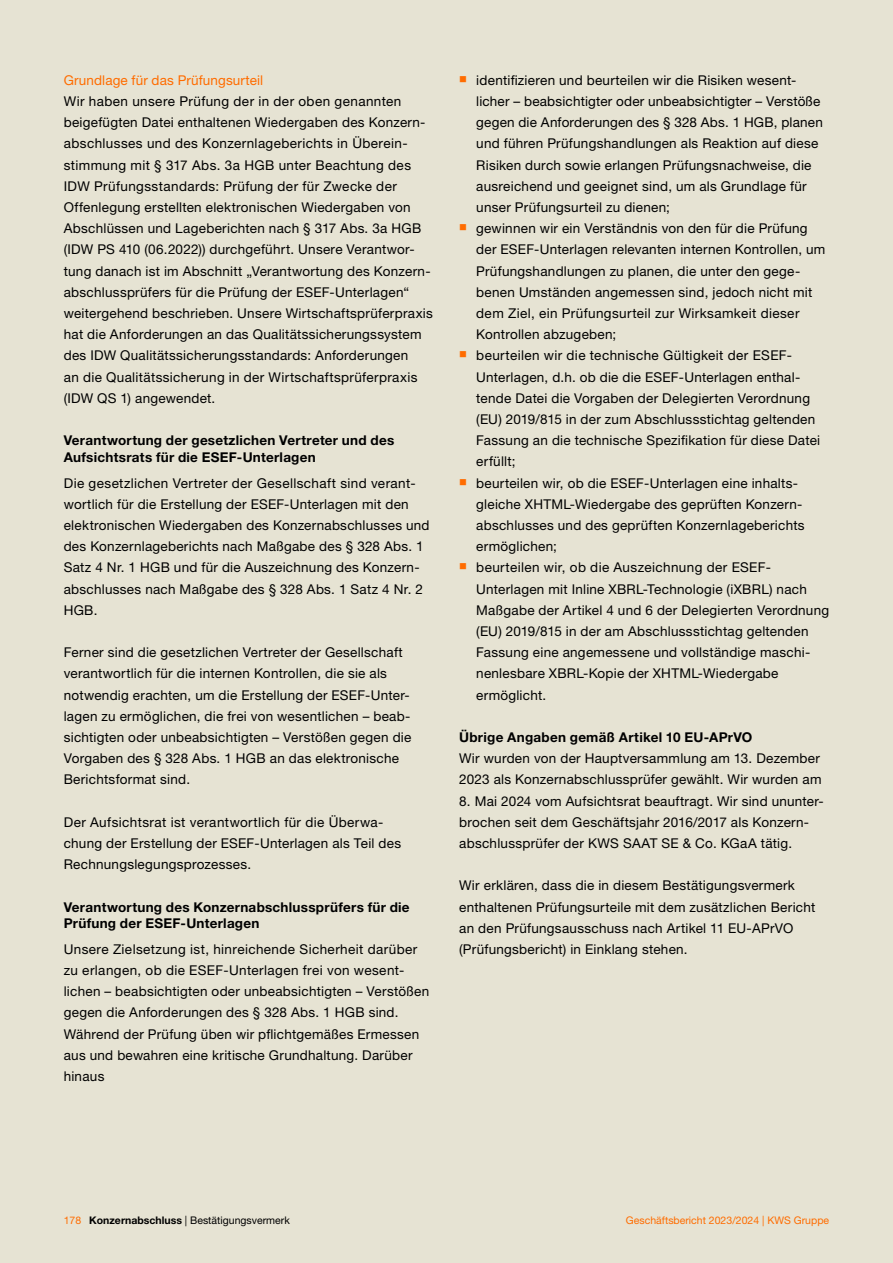
<style>
.page{position:relative;width:893px;height:1263px;background:#e6e3d3}
.page>*{position:absolute;margin:0;border:0;box-sizing:border-box;transform-origin:0 0}
.t1{font:13.5px/21.1px "Helvetica Neue LT Std";letter-spacing:.02em;color:#000}
.t2{font:700 13.5px/16.5px "Helvetica Neue LT Std";letter-spacing:.02em;color:#000}
.t3{font:13.5px "Helvetica Neue LT Std";letter-spacing:.01em;color:#ff6c00}
.t4{font:10.5px "Helvetica Neue LT Std";color:#000}
.t5{font:10.5px "Helvetica Neue LT Std";color:#ff6c00}
.s1{color:#ff6c00}
.s2{font-weight:700}
</style>
<div class="page">
<p class="t3" style="left:64px;top:72px;width:201px">Grundlage für das Prüfungsurteil</p>
<p class="t1" style="left:64px;top:90px;width:371px">Wir haben unsere Prüfung der in der oben genannten beigefügten Datei enthaltenen Wiedergaben des Konzern&shy;abschlusses und des Konzernlageberichts in Überein&shy;stimmung mit § 317 Abs. 3a HGB unter Beachtung des IDW Prüfungsstandards: Prüfung der für Zwecke der Offenlegung erstellten elektronischen Wiedergaben von Abschlüssen und Lageberichten nach § 317 Abs. 3a HGB (IDW PS 410 (06.2022)) durchgeführt. Unsere Verantwor&shy;tung danach ist im Abschnitt „Verantwortung des Konzern&shy;abschlussprüfers für die Prüfung der ESEF-Unterlagen“ weitergehend beschrieben. Unsere Wirtschaftsprüferpraxis hat die Anforderungen an das Qualitätssicherungssystem des IDW Qualitätssicherungsstandards: Anforderungen<br>an die Qualitätssicherung in der Wirtschaftsprüferpraxis (IDW QS 1) angewendet.</p>
<p class="t2" style="left:64px;top:432px;width:332px">Verantwortung der gesetzlichen Vertreter und des<br>Aufsichtsrats für die ESEF-Unterlagen</p>
<p class="t1" style="left:64px;top:472px;width:367px">Die gesetzlichen Vertreter der Gesellschaft sind verant&shy;wortlich für die Erstellung der ESEF-Unterlagen mit den elektronischen Wiedergaben des Konzernabschlusses und des Konzernlageberichts nach Maßgabe des § 328 Abs. 1<br>Satz 4 Nr. 1 HGB und für die Auszeichnung des Konzern&shy;abschlusses nach Maßgabe des § 328 Abs. 1 Satz 4 Nr. 2<br>HGB.</p>
<p class="t1" style="left:64px;top:641px;width:349px">Ferner sind die gesetzlichen Vertreter der Gesellschaft verantwortlich für die internen Kontrollen, die sie als notwendig erachten, um die Erstellung der ESEF-Unter&shy;lagen zu ermöglichen, die frei von wesentlichen – beab&shy;sichtigten oder unbeabsichtigten – Verstößen gegen die Vorgaben des § 328 Abs. 1 HGB an das elektronische Berichtsformat sind.</p>
<p class="t1" style="left:64px;top:811px;width:339px">Der Aufsichtsrat ist verantwortlich für die Überwa&shy;chung der Erstellung der ESEF-Unterlagen als Teil des<br>Rechnungslegungsprozesses.</p>
<p class="t2" style="left:64px;top:898px;width:347px">Verantwortung des Konzernabschlussprüfers für die<br>Prüfung der ESEF-Unterlagen</p>
<p class="t1" style="left:64px;top:938px;width:367px">Unsere Zielsetzung ist, hinreichende Sicherheit darüber zu erlangen, ob die ESEF-Unterlagen frei von wesent&shy;lichen – beabsichtigten oder unbeabsichtigten – Verstößen gegen die Anforderungen des § 328 Abs. 1 HGB sind.<br>Während der Prüfung üben wir pflichtgemäßes Ermessen aus und bewahren eine kritische Grundhaltung. Darüber hinaus</p>
<p class="t1" style="left:476px;top:69px;width:354px">identifizieren und beurteilen wir die Risiken wesent&shy;licher – beabsichtigter oder unbeabsichtigter – Verstöße gegen die Anforderungen des § 328 Abs. 1 HGB, planen und führen Prüfungshandlungen als Reaktion auf diese Risiken durch sowie erlangen Prüfungsnachweise, die ausreichend und geeignet sind, um als Grundlage für unser Prüfungsurteil zu dienen;<br>gewinnen wir ein Verständnis von den für die Prüfung der ESEF-Unterlagen relevanten internen Kontrollen, um Prüfungshandlungen zu planen, die unter den gege&shy;benen Umständen angemessen sind, jedoch nicht mit dem Ziel, ein Prüfungsurteil zur Wirksamkeit dieser Kontrollen abzugeben;<br>beurteilen wir die technische Gültigkeit der ESEF-Unterlagen, d.h. ob die die ESEF-Unterlagen enthal&shy;tende Datei die Vorgaben der Delegierten Verordnung (EU) 2019/815 in der zum Abschlussstichtag geltenden Fassung an die technische Spezifikation für diese Datei erfüllt;<br>beurteilen wir, ob die ESEF-Unterlagen eine inhalts&shy;gleiche XHTML-Wiedergabe des geprüften Konzern&shy;abschlusses und des geprüften Konzernlageberichts ermöglichen;<br>beurteilen wir, ob die Auszeichnung der ESEF-Unterlagen mit Inline XBRL-Technologie (iXBRL) nach Maßgabe der Artikel 4 und 6 der Delegierten Verordnung (EU) 2019/815 in der am Abschlussstichtag geltenden Fassung eine angemessene und vollständige maschi&shy;nenlesbare XBRL-Kopie der XHTML-Wiedergabe ermöglicht.</p>
<p class="t2" style="left:459px;top:728px;width:295px">Übrige Angaben gemäß Artikel 10 EU-APrVO</p>
<p class="t1" style="left:459px;top:747px;width:364px">Wir wurden von der Hauptversammlung am 13. Dezember<br>2023 als Konzernabschlussprüfer gewählt. Wir wurden am</p>
<p class="t1" style="left:459px;top:790px;width:366px">8. Mai 2024 vom Aufsichtsrat beauftragt. Wir sind ununter&shy;brochen seit dem Geschäftsjahr 2016/2017 als Konzern&shy;abschlussprüfer der KWS SAAT SE &amp; Co. KGaA tätig.</p>
<p class="t1" style="left:459px;top:875px;width:358px">Wir erklären, dass die in diesem Bestätigungsvermerk enthaltenen Prüfungsurteile mit dem zusätzlichen Bericht an den Prüfungsausschuss nach Artikel 11 EU-APrVO (Prüfungsbericht) in Einklang stehen.</p>
<p class="t4" style="left:64px;top:1214px;width:228px"><span class="s1">178</span> <span class="s2">Konzernabschluss</span> | Bestätigungsvermerk</p>
<p class="t5" style="left:626px;top:1214px;width:205px">Geschäftsbericht 2023/2024 | KWS Gruppe</p>
</div>
